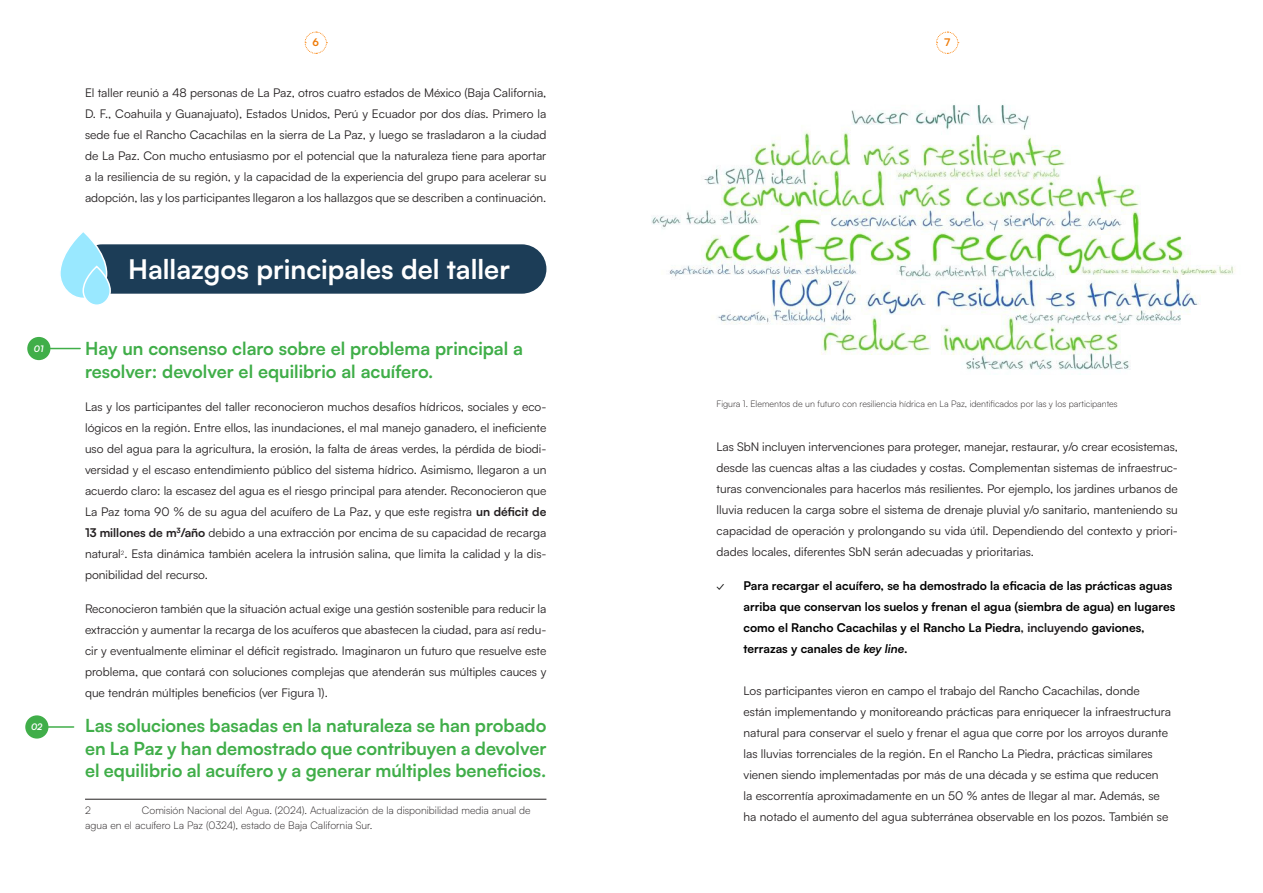
<style>
.page{position:relative;width:1263px;height:893px;background:#fff}
.page>*{position:absolute;margin:0;border:0;box-sizing:border-box;transform-origin:0 0}
.t1{font:700 27px "Satoshi";color:#fff}
.t2{font:700 18px/22.5px "Satoshi";color:#40ae49}
.t3{font:12px/21px "Satoshi";color:#231f20;text-align:justify}
.t4{font:700 12px/21px "Satoshi";color:#000}
.t5{font:300 10.5px/15px "Satoshi";color:#231f20}
.t6{font:700 10.5px "Satoshi";color:#ee7b08}
.t7{font:300 9px "Satoshi";color:#231f20}
.t8{font:italic 700 9px "Satoshi";color:#fff}
.s1{font-weight:700}
.s2{font-weight:400}
.s3{color:#231f20}
.s4{font-style:italic}
</style>
<div class="page">
<svg style="left:936px;top:31px;width:23px;height:23px"></svg>
<svg style="left:304px;top:31px;width:23px;height:23px"></svg>
<div style="left:27px;top:337px;width:23px;height:23px;background:#40ae49;border-radius:50%"></div>
<div style="left:78px;top:244px;width:468px;height:50px;background:#1c3d57;border-radius:25px"></div>
<svg style="left:60px;top:232px;width:52px;height:73px"></svg>
<img style="left:651px;top:105px;width:585px;height:270px">
<svg style="left:51px;top:348px;width:29px;height:1px"></svg>
<div style="left:25px;top:715px;width:23px;height:24px;background:#40ae49;border-radius:50%"></div>
<hr style="left:44px;top:726px;width:30px;height:2px;background:#40ae49">
<hr style="left:85px;top:799px;width:461px;height:1px;background:#231f20">
<p class="t8" style="left:34px;top:342px;width:11px">01</p>
<p class="t8" style="left:31px;top:720px;width:13px">02</p>
<p class="t6" style="left:312px;top:34px;width:8px">6</p>
<p class="t6" style="left:944px;top:34px;width:7px">7</p>
<p class="t3" style="left:85px;top:82px;width:463px">El taller reunió a 48 personas de La Paz, otros cuatro estados de México (Baja California, D. F., Coahuila y Guanajuato), Estados Unidos, Perú y Ecuador por dos días. Primero la sede fue el Rancho Cacachilas en la sierra de La Paz, y luego se trasladaron a la ciudad de La Paz. Con mucho entusiasmo por el potencial que la naturaleza tiene para aportar a la resiliencia de su región, y la capacidad de la experiencia del grupo para acelerar su adopción, las y los participantes llegaron a los hallazgos que se describen a continuación.</p>
<h1 class="t1" style="left:128px;top:249px;width:383px">Hallazgos principales del taller</h1>
<h2 class="t2" style="left:85px;top:336px;width:439px">Hay un consenso claro sobre el problema principal a resolver: devolver el equilibrio al acuífero.</h2>
<p class="t3" style="left:85px;top:396px;width:463px">Las y los participantes del taller reconocieron muchos desafíos hídricos, sociales y eco&shy;lógicos en la región. Entre ellos, las inundaciones, el mal manejo ganadero, el ineficiente uso del agua para la agricultura, la erosión, la falta de áreas verdes, la pérdida de biodi&shy;versidad y el escaso entendimiento público del sistema hídrico. Asimismo, llegaron a un acuerdo claro: la escasez del agua es el riesgo principal para atender. Reconocieron que La Paz toma 90 % de su agua del acuífero de La Paz, y que este registra <span class="s1">un déficit de 13 millones de m³/año</span> debido a una extracción por encima de su capacidad de recarga natural<sup>2</sup>. Esta dinámica también acelera la intrusión salina, que limita la calidad y la dis&shy;ponibilidad del recurso.</p>
<p class="t3" style="left:85px;top:598px;width:463px">Reconocieron también que la situación actual exige una gestión sostenible para reducir la extracción y aumentar la recarga de los acuíferos que abastecen la ciudad, para así redu&shy;cir y eventualmente eliminar el déficit registrado. Imaginaron un futuro que resuelve este problema, que contará con soluciones complejas que atenderán sus múltiples cauces y que tendrán múltiples beneficios (ver Figura 1).</p>
<h2 class="t2" style="left:85px;top:713px;width:463px;text-align:justify">Las soluciones basadas en la naturaleza se han probado en La Paz y han demostrado que contribuyen a devolver el equilibrio al acuífero y a generar múltiples beneficios.</h2>
<p class="t5" style="left:85px;top:803px;width:7px">2</p>
<p class="t5" style="left:85px;top:803px;width:447px;text-indent:57px">Comisión Nacional del Agua. (2024). Actualización de la disponibilidad media anual de agua en el acuífero La Paz (0324), estado de Baja California Sur.</p>
<p class="t7" style="left:716px;top:398px;width:403px">Figura 1. Elementos de un futuro con resiliencia hídrica en La Paz, identificados por las y los participantes</p>
<p class="t3" style="left:716px;top:436px;width:463px">Las SbN incluyen intervenciones para proteger, manejar, restaurar, y/o crear ecosistemas, desde las cuencas altas a las ciudades y costas. Complementan sistemas de infraestruc&shy;turas convencionales para hacerlos más resilientes. Por ejemplo, los jardines urbanos de lluvia reducen la carga sobre el sistema de drenaje pluvial y/o sanitario, manteniendo su capacidad de operación y prolongando su vida útil. Dependiendo del contexto y priori&shy;dades locales, diferentes SbN serán adecuadas y prioritarias.</p>
<p class="t4" style="left:743px;top:574px;width:433px;text-indent:-27px"><span class="s2">✓</span> Para recargar el acuífero, se ha demostrado la eficacia de las prácticas aguas arriba que conservan los suelos y frenan el agua (siembra de agua) en lugares como el Rancho Cacachilas y el Rancho La Piedra<span class="s3">, incluyendo</span> gaviones, terrazas y canales de <span class="s4">key line</span>.</p>
<p class="t3" style="left:743px;top:679px;width:429px;text-align:left">Los participantes vieron en campo el trabajo del Rancho Cacachilas, donde<br>están implementando y monitoreando prácticas para enriquecer la infraestructura natural para conservar el suelo y frenar el agua que corre por los arroyos durante las lluvias torrenciales de la región. En el Rancho La Piedra, prácticas similares vienen siendo implementadas por más de una década y se estima que reducen<br>la escorrentía aproximadamente en un 50 % antes de llegar al mar. Además, se ha notado el aumento del agua subterránea observable en los pozos. También se</p>
</div>
